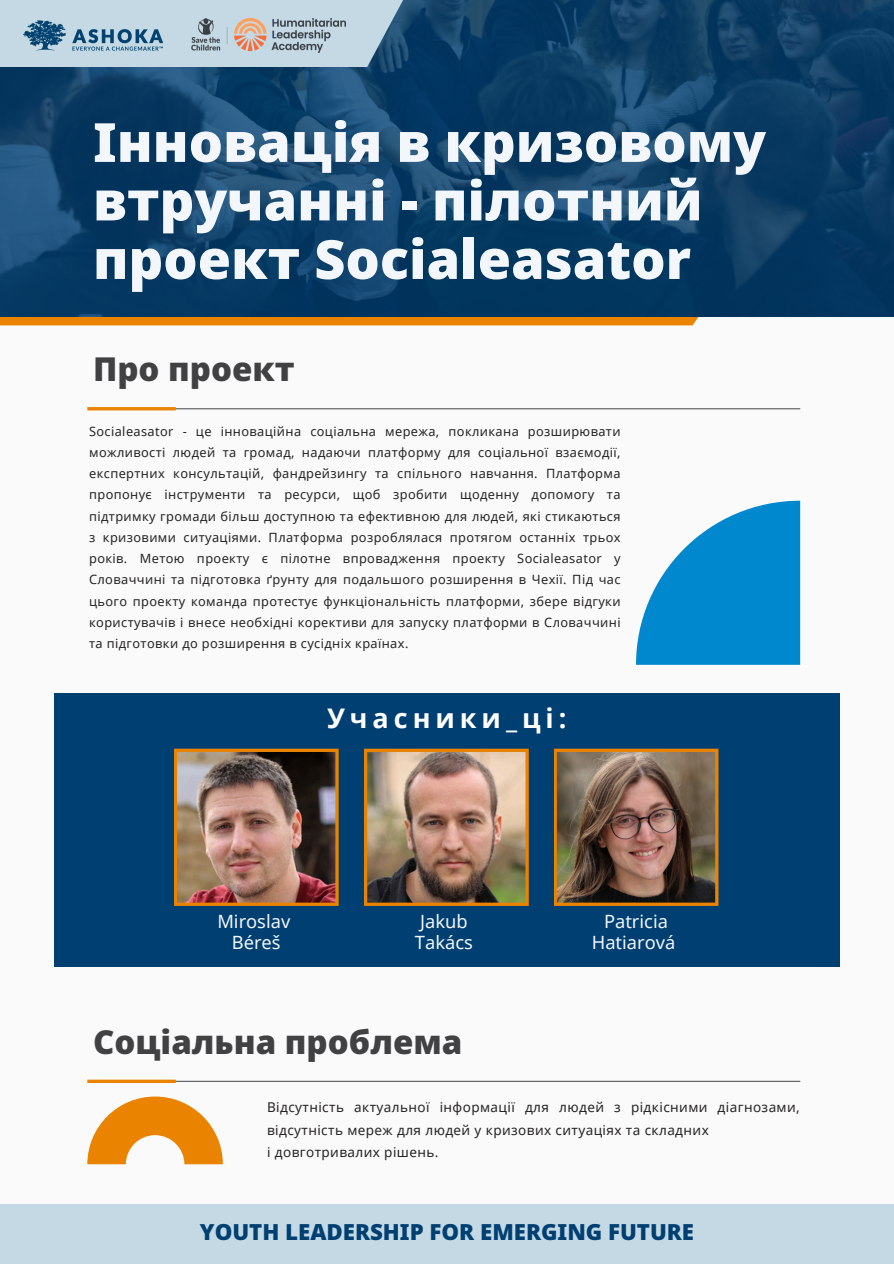
<style>
.page{position:relative;width:894px;height:1264px;background:#fff}
.page>*{position:absolute;margin:0;border:0;box-sizing:border-box;transform-origin:0 0}
.t1{font:900 54px/58.5px "Noto Sans";color:#f3f6fa}
.t2{font:900 33px "Noto Sans";color:#414042}
.t3{font:700 27px "Noto Sans";letter-spacing:.185em;color:#fff}
.t4{font:900 22.2px "Noto Sans";color:#003f72}
.t5{font:18.3px/21.3px "Noto Sans";color:#f3f6fa;text-align:center}
.t6{font:13.5px/22.5px "Noto Sans";letter-spacing:.03em;color:#262424}
.t7{font:12.75px/21.3px "Noto Sans";letter-spacing:.03em;color:#262424;text-align:justify}
</style>
<div class="page">
<div style="left:0;top:0;width:893px;height:1263px;background:#fafafa"></div>
<hr style="left:89px;top:408px;width:711px;height:1px;background:#58595b">
<hr style="left:87px;top:407px;width:89px;height:3px;background:#e98300">
<div style="left:54px;top:693px;width:785px;height:274px;background:#003f72"></div>
<img style="left:554px;top:748px;width:164px;height:157px">
<img style="left:174px;top:748px;width:164px;height:157px">
<img style="left:364px;top:748px;width:164px;height:157px">
<svg style="left:0;top:316px;width:893px;height:9px;fill:#e98300"></svg>
<svg style="left:0;top:0;width:893px;height:316px;background:#0d3e66"></svg>
<svg style="left:0;top:0;width:446px;height:67px;background:#9fb9ca"></svg>
<img style="left:191px;top:19px;width:154px;height:34px">
<img style="left:22px;top:19px;width:143px;height:34px">
<div style="left:0;top:1204px;width:893px;height:59px;background:#c4d9e4"></div>
<svg style="left:636px;top:500px;width:164px;height:164px"></svg>
<hr style="left:89px;top:1080px;width:711px;height:1px;background:#58595b">
<svg style="left:87px;top:1079px;width:89px;height:4px"></svg>
<svg style="left:87px;top:1096px;width:135px;height:68px"></svg>
<p class="t1" style="left:93px;top:112px;width:674px">Інновація в кризовому втручанні - пілотний проект Socialeasator</p>
<p class="t2" style="left:93px;top:346px;width:203px">Про проект</p>
<h3 class="t7" style="left:89px;top:420px;width:533px">Socialeasator - це інноваційна соціальна мережа, покликана розширювати можливості людей та громад, надаючи платформу для соціальної взаємодії, експертних консультацій, фандрейзингу та спільного навчання. Платформа пропонує інструменти та ресурси, щоб зробити щоденну допомогу та підтримку громади більш доступною та ефективною для людей, які стикаються з кризовими ситуаціями. Платформа розроблялася протягом останніх трьох років. Метою проекту є пілотне впровадження проекту Socialeasator у Словаччині та підготовка ґрунту для подальшого розширення в Чехії. Під час цього проекту команда протестує функціональність платформи, збере відгуки користувачів і внесе необхідні корективи для запуску платформи в Словаччині та підготовки до розширення в сусідніх країнах.</h3>
<h5 class="t3" style="left:327px;top:699px;width:241px">Учасники_ці:</h5>
<p class="t5" style="left:217px;top:910px;width:74px">Miroslav</p>
<p class="t5" style="left:232px;top:931px;width:50px">Béreš</p>
<h5 class="t5" style="left:420px;top:910px;width:49px">Jakub</h5>
<p class="t5" style="left:415px;top:931px;width:59px">Takács</p>
<h2 class="t2" style="left:93px;top:1018px;width:371px">Соціальна проблема</h2>
<p class="t5" style="left:591px;top:910px;width:85px">Patricia<br>Hatiarová</p>
<p class="t6" style="left:267px;top:1095px;width:534px">Відсутність актуальної інформації для людей з рідкісними діагнозами, відсутність мереж для людей у кризових ситуаціях та складних</p>
<p class="t6" style="left:267px;top:1140px;width:173px">і довготривалих рішень.</p>
<p class="t4" style="left:200px;top:1216px;width:495px">YOUTH LEADERSHIP FOR EMERGING FUTURE</p>
</div>
